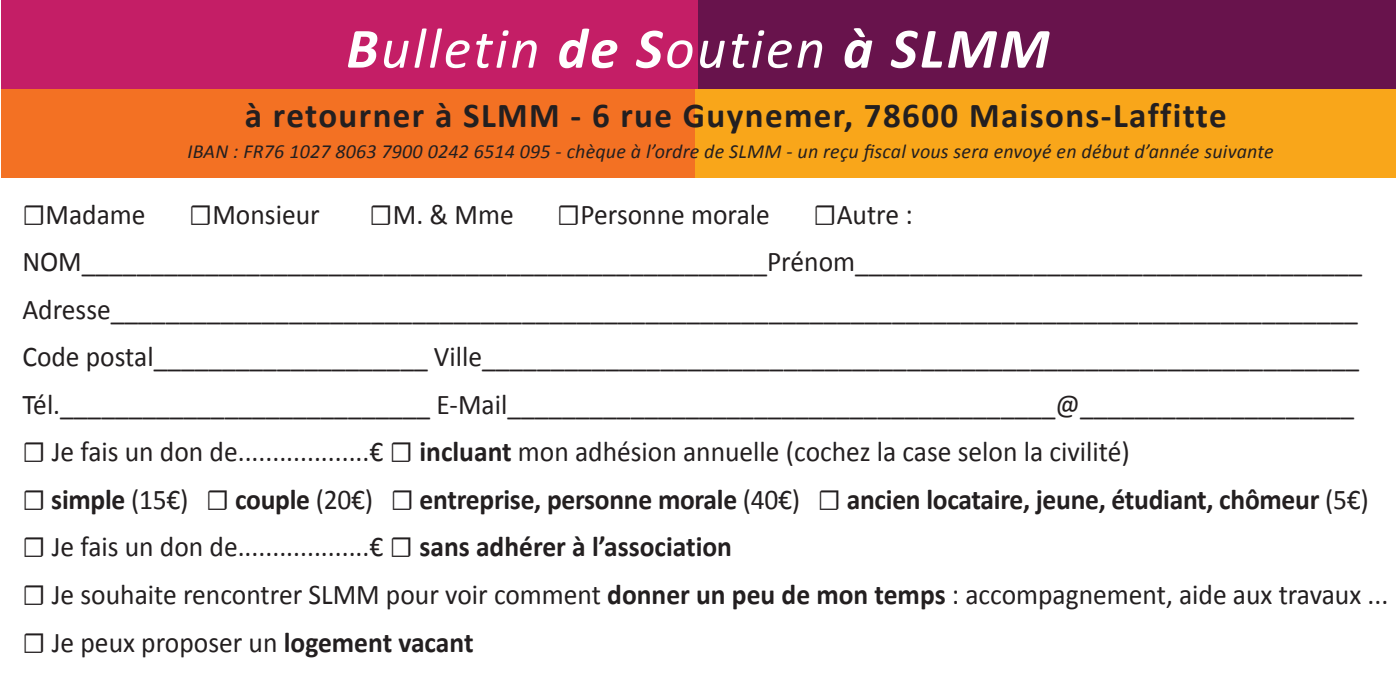
<style>
.page{position:relative;width:1397px;height:674px;background:#fff}
.page>*{position:absolute;margin:0;border:0;box-sizing:border-box;transform-origin:0 0}
.t1{font:italic 57.5px "Calibri";letter-spacing:.04em;color:#fff}
.t2{font:700 35px "Calibri";letter-spacing:.04em;color:#231f20}
.t3{font:28.5px "Calibri";color:#231f20;scale:.96 1}
.t4{font:700 28.5px "Calibri";letter-spacing:-.01em;color:#231f20;scale:.96 1}
.t5{font:italic 20px "Calibri";letter-spacing:.01em;color:#231f20}
.s1{font-weight:700}
.s2{font-family:"Minion Pro"}
.s3{font-family:"Minion Pro";font-weight:400}
.s4{font-weight:400}
</style>
<div class="page">
<div style="left:1px;top:0;width:697px;height:91px;background:#c41e66"></div>
<div style="left:698px;top:0;width:697px;height:91px;background:#68134c"></div>
<div style="left:1px;top:89px;width:695px;height:89px;background:#f37123"></div>
<div style="left:695px;top:89px;width:700px;height:89px;background:#f9a61a"></div>
<p class="t1" style="left:346px;top:9px;width:704px"><span class="s1">B</span>ulletin <span class="s1">de S</span>outien <span class="s1">à SLMM</span></p>
<p class="t2" style="left:245px;top:93px;width:983px">à retourner à SLMM - 6 rue Guynemer, 78600 Maisons-Laffitte</p>
<p class="t5" style="left:187px;top:138px;width:1087px">IBAN : FR76 1027 8063 7900 0242 6514 095 - chèque à l’ordre de SLMM - un reçu fiscal vous sera envoyé en début d’année suivante</p>
<p class="t3" style="left:22px;top:196px;width:130px"><span class="s2">☐</span>Madame</p>
<p class="t3" style="left:189px;top:196px;width:137px"><span class="s2">☐</span>Monsieur</p>
<p class="t3" style="left:369px;top:196px;width:152px"><span class="s2">☐</span>M. &amp; Mme</p>
<p class="t3" style="left:557px;top:196px;width:223px"><span class="s2">☐</span>Personne morale</p>
<p class="t3" style="left:813px;top:196px;width:105px"><span class="s2">☐</span>Autre :</p>
<p class="t3" style="left:22px;top:243px;width:1396px">NOM__________________________________________________Prénom_____________________________________</p>
<p class="t3" style="left:22px;top:291px;width:1392px">Adresse___________________________________________________________________________________________</p>
<p class="t3" style="left:22px;top:338px;width:1393px">Code postal____________________ Ville________________________________________________________________</p>
<p class="t3" style="left:22px;top:386px;width:1388px">Tél.___________________________ E-Mail________________________________________@____________________</p>
<p class="t3" style="left:22px;top:433px;width:1154px"><span class="s2">☐</span> Je fais un don de...................€ <span class="s2">☐</span> <span class="s1">incluant</span> mon adhésion annuelle (cochez la case selon la civilité)</p>
<p class="t4" style="left:22px;top:481px;width:1403px"><span class="s3">☐</span> simple <span class="s4">(15€)</span> <span class="s3">☐</span> couple <span class="s4">(20€)</span> <span class="s3">☐</span> entreprise, personne morale <span class="s4">(40€)</span> <span class="s3">☐</span> ancien locataire, jeune, étudiant, chômeur <span class="s4">(5€)</span></p>
<p class="t3" style="left:22px;top:528px;width:740px"><span class="s2">☐</span> Je fais un don de...................€ <span class="s2">☐</span> <span class="s1">sans adhérer à l’association</span></p>
<p class="t3" style="left:22px;top:576px;width:1423px"><span class="s2">☐</span> Je souhaite rencontrer SLMM pour voir comment <span class="s1">donner un peu de mon temps</span> : accompagnement, aide aux travaux ...</p>
<p class="t3" style="left:22px;top:623px;width:471px"><span class="s2">☐</span> Je peux proposer un <span class="s1">logement vacant</span></p>
</div>
